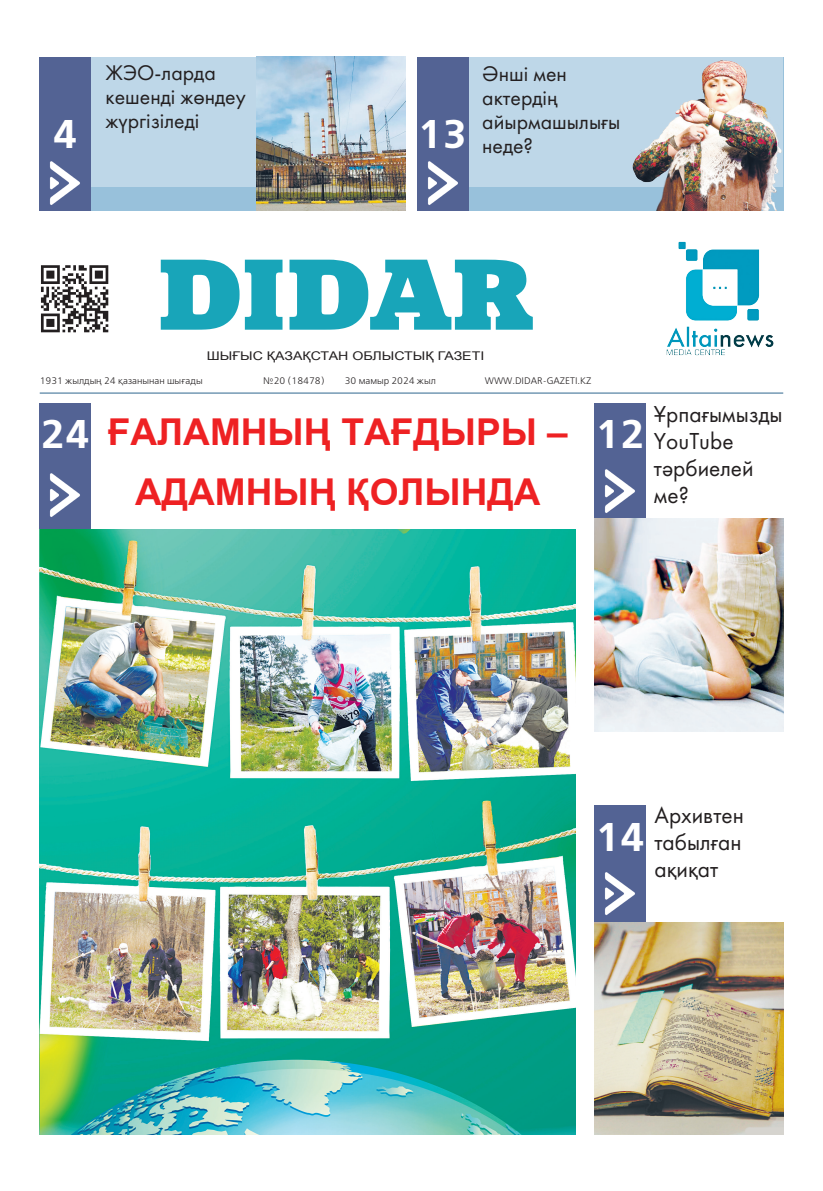
<style>
.page{position:relative;width:823px;height:1191px;background:#fff}
.page>*{position:absolute;margin:0;border:0;box-sizing:border-box;transform-origin:0 0}
.t1{font:100px "Aardvark Normal";color:#18a5b9}
.t2{font:700 40px "DS Free Set";color:#fff}
.t3{font:37px/60px "Arial KZ Bold";color:#ee2123;text-align:center}
.t4{font:24px/27px "Futura New";color:#231f20;text-align:justify}
.t5{font:22px/24px "Futura New";color:#231f20}
.t6{font:12px "Arial";color:#231f20;scale:1.18 1}
.t7{font:9.5px "DS Free Set";color:#231f20}
</style>
<div class="page">
<hr style="left:40px;top:392px;width:742px;height:1px;background:#2f678e">
<img style="left:41px;top:265px;width:68px;height:68px">
<div style="left:594px;top:403px;width:51px;height:116px;background:#536394"></div>
<div style="left:594px;top:805px;width:51px;height:116px;background:#536394"></div>
<img style="left:594px;top:519px;width:188px;height:212px">
<div style="left:40px;top:57px;width:365px;height:154px;background:#98c1db"></div>
<div style="left:91px;top:57px;width:314px;height:129px;background:#bed7e8"></div>
<div style="left:40px;top:57px;width:51px;height:154px;background:#536394"></div>
<div style="left:40px;top:403px;width:51px;height:126px;background:#536394"></div>
<img style="left:50px;top:473px;width:30px;height:44px">
<img style="left:605px;top:469px;width:30px;height:44px">
<img style="left:605px;top:872px;width:30px;height:44px">
<div style="left:417px;top:57px;width:365px;height:154px;background:#98c1db"></div>
<div style="left:462px;top:57px;width:320px;height:129px;background:#bed7e8"></div>
<div style="left:417px;top:57px;width:51px;height:154px;background:#536394"></div>
<img style="left:428px;top:161px;width:30px;height:44px">
<img style="left:50px;top:161px;width:30px;height:44px">
<img style="left:622px;top:60px;width:160px;height:151px">
<img style="left:594px;top:922px;width:188px;height:212px">
<img style="left:666px;top:241px;width:108px;height:115px">
<img style="left:40px;top:529px;width:534px;height:605px">
<img style="left:257px;top:57px;width:148px;height:154px">
<h2 class="t2" style="left:53px;top:110px;width:26px">4</h2>
<h3 class="t5" style="left:105px;top:61px;width:142px">ЖЭО-ларда кешенді жөндеу жүргізіледі</h3>
<h2 class="t2" style="left:418px;top:110px;width:51px">13</h2>
<h3 class="t5" style="left:482px;top:61px;width:140px">Әнші мен актердің айырмашылығы неде?</h3>
<h1 class="t1" style="left:157px;top:233px;width:378px">DIDAR</h1>
<p class="t6" style="left:207px;top:347px;width:236px">ШЫҒЫС ҚАЗАҚСТАН ОБЛЫСТЫҚ ГАЗЕТІ</p>
<p class="t7" style="left:40px;top:375px;width:164px">1931 жылдың 24 қазанынан шығады</p>
<p class="t7" style="left:263px;top:375px;width:63px">№20 (18478)</p>
<p class="t7" style="left:344px;top:375px;width:92px">30 мамыр 2024 жыл</p>
<p class="t7" style="left:484px;top:375px;width:108px">WWW.DIDAR-GAZETI.KZ</p>
<h3 class="t3" style="left:108px;top:402px;width:461px">ҒАЛАМНЫҢ ТАҒДЫРЫ –<br>АДАМНЫҢ ҚОЛЫНДА</h3>
<h2 class="t2" style="left:595px;top:411px;width:51px">12</h2>
<h2 class="t2" style="left:40px;top:410px;width:51px">24</h2>
<h3 class="t4" style="left:653px;top:400px;width:130px;text-align:left">Ұрпағымызды<br>YouTube тәрбиелей ме?</h3>
<h2 class="t2" style="left:595px;top:813px;width:51px">14</h2>
<h3 class="t4" style="left:654px;top:801px;width:91px">Архивтен табылған ақиқат</h3>
</div>
